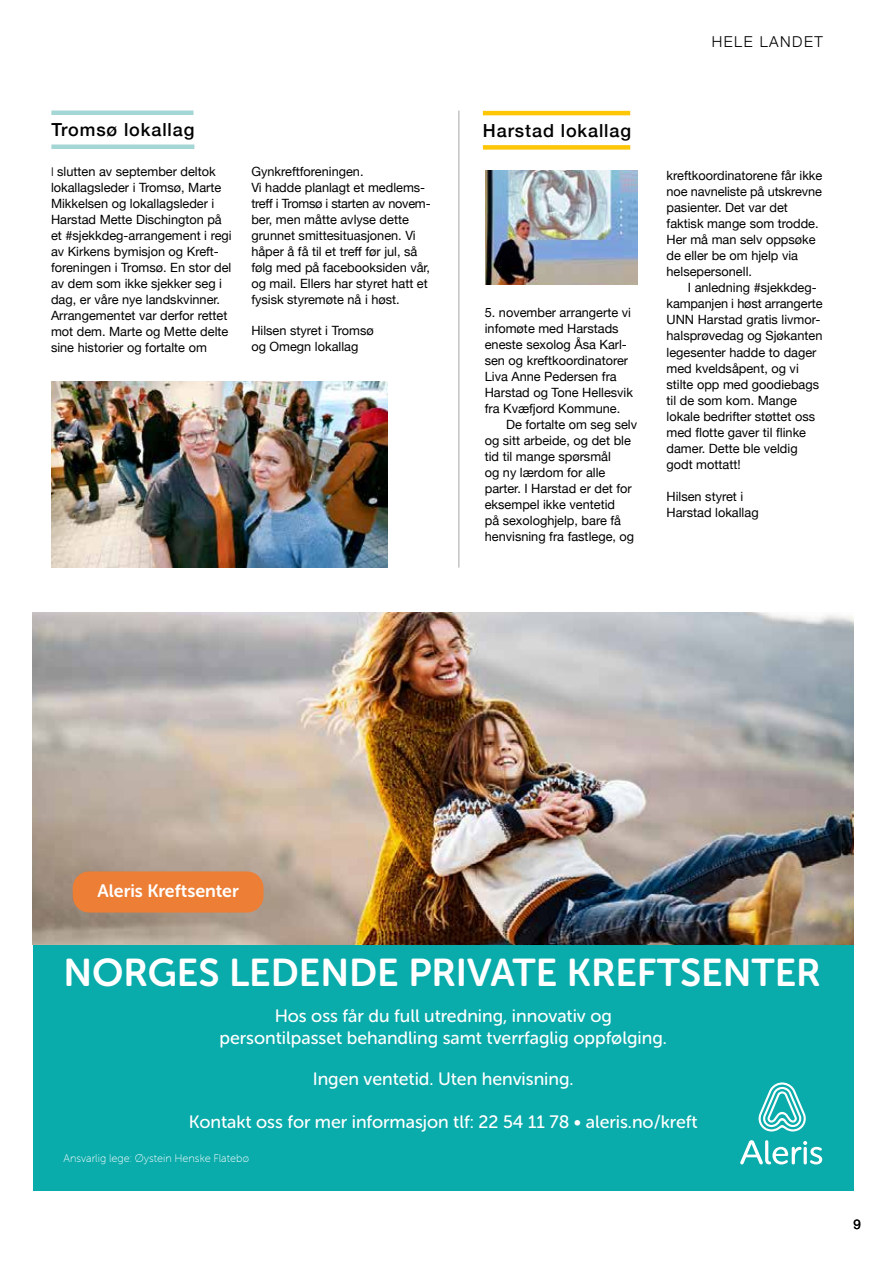
<style>
.page{position:relative;width:893px;height:1263px;background:#fff}
.page>*{position:absolute;margin:0;border:0;box-sizing:border-box;transform-origin:0 0}
.t1{font:38.55px "Museo Sans Rounded 700";color:#fff}
.t2{font:500 18px "Helvetica Neue";letter-spacing:.05em;color:#000}
.t3{font:17.85px/21.5px "Museo Sans Rounded 500";color:#fff;text-align:center}
.t4{font:17.85px "Museo Sans Rounded 700";color:#fff}
.t5{font:300 15px "Helvetica Neue";letter-spacing:.1em;color:#000}
.t6{font:13.5px "Helvetica Neue";color:#000}
.t7{font:12.75px/16px "Helvetica Neue";color:#000}
.t8{font:11.1px "Museo Sans Rounded 100";color:#fff}
.s1{font-weight:300;font-size:12px}
</style>
<div class="page">
<img style="left:51px;top:382px;width:337px;height:185px">
<div style="left:33px;top:612px;width:821px;height:579px;background:#09abab"></div>
<img style="left:33px;top:612px;width:821px;height:332px">
<svg style="left:740px;top:1140px;width:82px;height:25px"></svg>
<svg style="left:758px;top:1082px;width:48px;height:49px"></svg>
<div style="left:73px;top:871px;width:191px;height:41px;background:#ed7e35;border-radius:17px"></div>
<hr style="left:458px;top:111px;width:1px;height:456px;background:#000">
<div style="left:51px;top:110px;width:143px;height:5px;background:#a3d6d4"></div>
<hr style="left:51px;top:145px;width:143px;height:4px;background:#a3d6d4">
<hr style="left:483px;top:111px;width:147px;height:4px;background:#fdc607">
<div style="left:483px;top:145px;width:147px;height:5px;background:#fdc607"></div>
<img style="left:485px;top:171px;width:153px;height:114px">
<p class="t5" style="left:712px;top:30px;width:113px">HELE LANDET</p>
<h2 class="t2" style="left:51px;top:115px;width:145px">Tromsø lokallag</h2>
<h2 class="t2" style="left:483px;top:116px;width:150px">Harstad lokallag</h2>
<p class="t7" style="left:51px;top:164px;width:182px"><span class="s1">I</span> slutten av september deltok lokallagsleder i Tromsø, Marte<br>Mikkelsen og lokallagsleder i<br>Harstad Mette Dischington på et #sjekkdeg-arrangement i regi av Kirkens bymisjon og Kreft&shy;foreningen i Tromsø. En stor del av dem som ikke sjekker seg i dag, er våre nye landskvinner.<br>Arrangementet var derfor rettet mot dem. Marte og Mette delte sine historier og fortalte om</p>
<p class="t7" style="left:251px;top:164px;width:181px">Gynkreftforeningen.<br>Vi hadde planlagt et medlems&shy;treff i Tromsø i starten av novem&shy;ber, men måtte avlyse dette grunnet smittesituasjonen. Vi håper å få til et treff før jul, så følg med på facebooksiden vår, og mail. Ellers har styret hatt et fysisk styremøte nå i høst.</p>
<p class="t7" style="left:251px;top:323px;width:124px">Hilsen styret i Tromsø og Omegn lokallag</p>
<p class="t7" style="left:485px;top:305px;width:148px">5. november arrangerte vi</p>
<p class="t7" style="left:485px;top:321px;width:135px">infomøte med Harstads</p>
<p class="t7" style="left:485px;top:337px;width:144px">eneste sexolog Åsa Karl-</p>
<p class="t7" style="left:485px;top:353px;width:145px">sen og kreftkoordinatorer</p>
<p class="t7" style="left:485px;top:369px;width:134px">Liva Anne Pedersen fra</p>
<p class="t7" style="left:485px;top:385px;width:150px">Harstad og Tone Hellesvik</p>
<p class="t7" style="left:485px;top:401px;width:137px">fra Kvæfjord Kommune.</p>
<p class="t7" style="left:506px;top:417px;width:133px">De fortalte om seg selv</p>
<p class="t7" style="left:485px;top:433px;width:148px">og sitt arbeide, og det ble</p>
<p class="t7" style="left:485px;top:449px;width:128px">tid til mange spørsmål</p>
<p class="t7" style="left:485px;top:465px;width:122px">og ny lærdom for alle</p>
<p class="t7" style="left:485px;top:481px;width:149px">parter. I Harstad er det for</p>
<p class="t7" style="left:485px;top:497px;width:132px">eksempel ikke ventetid</p>
<p class="t7" style="left:485px;top:513px;width:138px">på sexologhjelp, bare få</p>
<p class="t7" style="left:485px;top:530px;width:151px">henvisning fra fastlege, og</p>
<p class="t7" style="left:667px;top:168px;width:157px">kreftkoordinatorene får ikke noe navneliste på utskrevne pasienter. Det var det faktisk mange som trodde.<br>Her må man selv oppsøke de eller be om hjelp via helsepersonell.</p>
<p class="t7" style="left:667px;top:280px;width:158px;text-indent:21px">I anledning #sjekkdeg&shy;kampanjen i høst arrangerte<br>UNN Harstad gratis livmor&shy;halsprøvedag og Sjøkanten legesenter hadde to dager med kveldsåpent, og vi stilte opp med goodiebags til de som kom. Mange lokale bedrifter støttet oss med flotte gaver til flinke damer. Dette ble veldig godt mottatt!</p>
<p class="t7" style="left:667px;top:489px;width:94px">Hilsen styret i<br>Harstad lokallag</p>
<h3 class="t4" style="left:98px;top:881px;width:143px">Aleris Kreftsenter</h3>
<h1 class="t1" style="left:63px;top:951px;width:758px">NORGES LEDENDE PRIVATE KREFTSENTER</h1>
<h3 class="t3" style="left:220px;top:1005px;width:449px">Hos oss får du full utredning, innovativ og persontilpasset behandling samt tverrfaglig oppfølging.</h3>
<h3 class="t3" style="left:313px;top:1068px;width:262px">Ingen ventetid. Uten henvisning.</h3>
<h3 class="t3" style="left:189px;top:1111px;width:510px">Kontakt oss for mer informasjon tlf: 22 54 11 78 • aleris.no/kreft</h3>
<p class="t8" style="left:63px;top:1152px;width:187px">Ansvarlig lege: Øystein Henske Flatebø</p>
<p class="t6" style="left:854px;top:1214px;width:9px">9</p>
</div>
